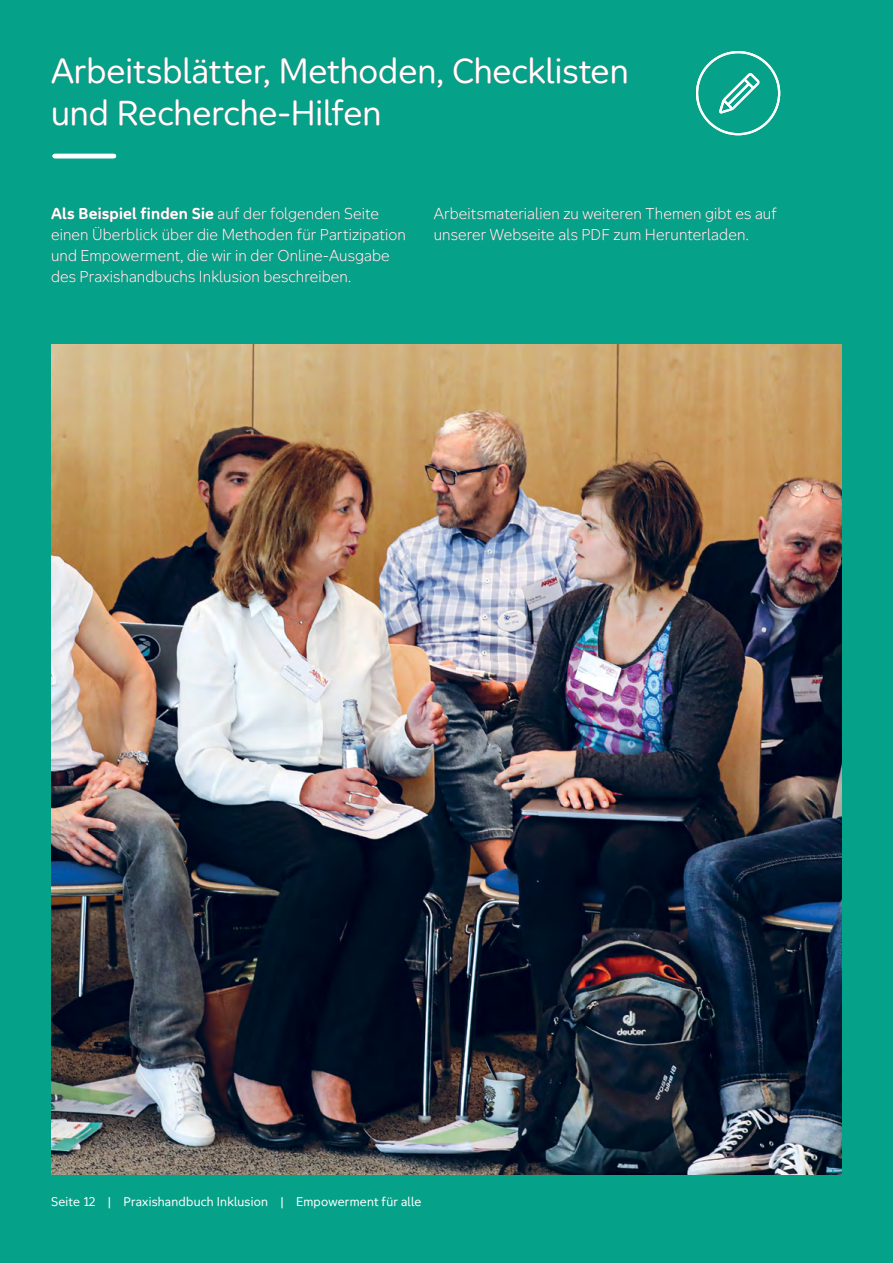
<style>
.page{position:relative;width:893px;height:1263px;background:#05a189}
.page>*{position:absolute;margin:0;border:0;box-sizing:border-box;transform-origin:0 0}
.t1{font:33px/42px "Aktion Mensch";color:#fff}
.t2{font:300 15px/21px "Aktion Mensch";letter-spacing:.005em;color:#fff}
.t3{font:12px "Aktion Mensch";letter-spacing:.02em;color:#fff}
.s1{font-weight:700}
</style>
<div class="page">
<img style="left:51px;top:344px;width:791px;height:831px">
<hr style="left:55px;top:154px;width:59px;height:4px;background:#fff">
<svg style="left:696px;top:51px;width:85px;height:85px"></svg>
<h1 class="t1" style="left:51px;top:48px;width:579px">Arbeitsblätter, Methoden, Checklisten und Recherche-Hilfen</h1>
<p class="t2" style="left:51px;top:203px;width:356px"><span class="s1">Als Beispiel finden Sie</span> auf der folgenden Seite einen Überblick über die Methoden für Partizipation und Empowerment, die wir in der Online-Ausgabe des Praxishandbuchs Inklusion beschreiben.</p>
<p class="t2" style="left:434px;top:203px;width:345px">Arbeitsmaterialien zu weiteren Themen gibt es auf unserer Webseite als PDF zum Herunterladen.</p>
<p class="t3" style="left:51px;top:1193px;width:372px">Seite 12 | Praxishandbuch Inklusion | Empowerment für alle</p>
</div>
